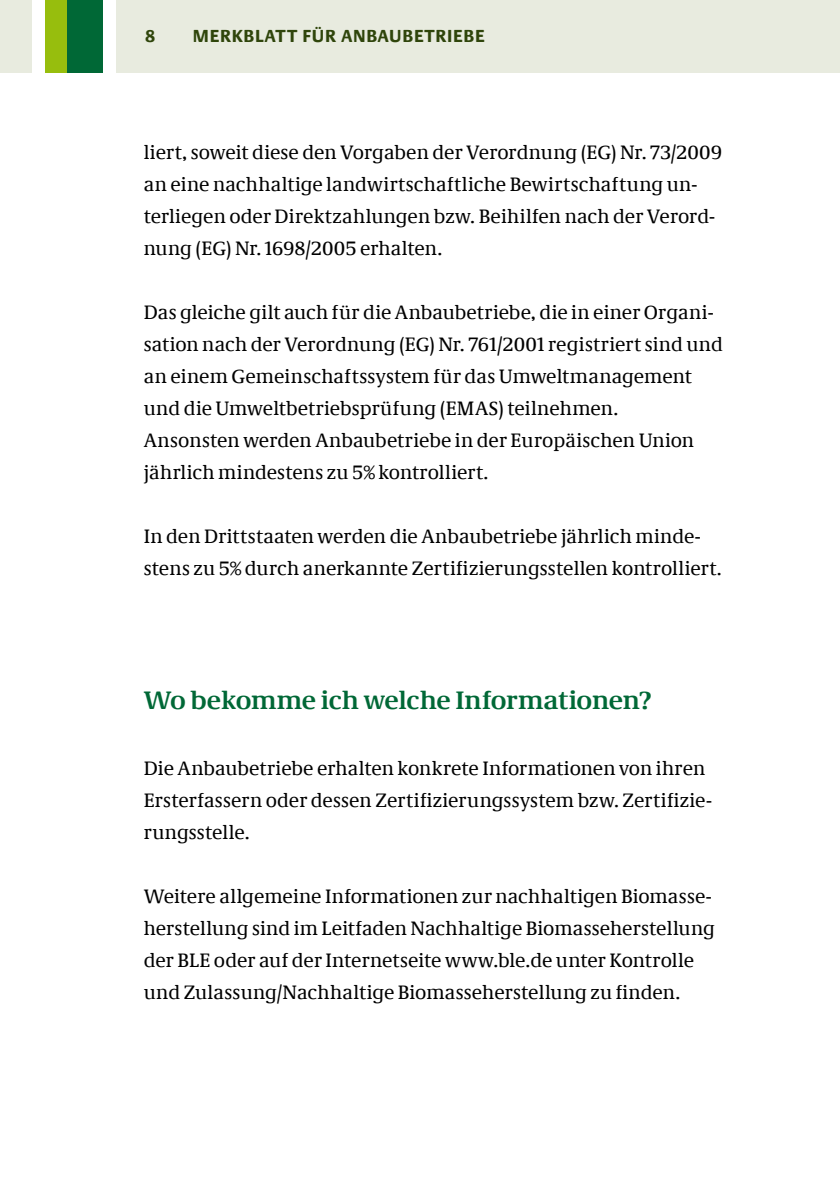
<style>
.page{position:relative;width:840px;height:1191px;background:#fff}
.page>*{position:absolute;margin:0;border:0;box-sizing:border-box;transform-origin:0 0}
.t1{font:700 26px "Neue Demos";letter-spacing:-.01em;color:#006836}
.t2{font:20px/32px "Neue Demos";letter-spacing:.005em;color:#000}
.t3{font:700 18px "Neue Praxis";letter-spacing:.04em;color:#2f450b}
</style>
<div class="page">
<div style="left:116px;top:0;width:723px;height:72px;background:#e8ebdf"></div>
<div style="left:45px;top:0;width:22px;height:72px;background:#97be0d"></div>
<div style="left:67px;top:0;width:35px;height:72px;background:#006836"></div>
<div style="left:0;top:0;width:31px;height:72px;background:#e8ebdf"></div>
<p class="t3" style="left:145px;top:25px;width:12px">8</p>
<p class="t3" style="left:193px;top:25px;width:293px">MERKBLATT FÜR ANBAUBETRIEBE</p>
<p class="t2" style="left:144px;top:136px;width:579px">liert, soweit diese den Vorgaben der Verordnung (EG) Nr. 73/2009 an eine nachhaltige landwirtschaftliche Bewirtschaftung un&shy;terliegen oder Direktzahlungen bzw. Beihilfen nach der Verord&shy;nung (EG) Nr. 1698/2005 erhalten.</p>
<p class="t2" style="left:144px;top:296px;width:580px">Das gleiche gilt auch für die Anbaubetriebe, die in einer Organi&shy;sation nach der Verordnung (EG) Nr. 761/2001 registriert sind und an einem Gemeinschaftssystem für das Umweltmanagement und die Umweltbetriebsprüfung (EMAS) teilnehmen.<br>Ansonsten werden Anbaubetriebe in der Europäischen Union jährlich mindestens zu 5% kontrolliert.</p>
<p class="t2" style="left:144px;top:520px;width:579px">In den Drittstaaten werden die Anbaubetriebe jährlich minde&shy;stens zu 5% durch anerkannte Zertifizierungsstellen kontrolliert.</p>
<h1 class="t1" style="left:144px;top:684px;width:509px">Wo bekomme ich welche Informationen?</h1>
<p class="t2" style="left:144px;top:752px;width:569px">Die Anbaubetriebe erhalten konkrete Informationen von ihren<br>Ersterfassern oder dessen Zertifizierungssystem bzw. Zertifizie&shy;rungsstelle.</p>
<p class="t2" style="left:144px;top:880px;width:572px">Weitere allgemeine Informationen zur nachhaltigen Biomasse&shy;herstellung sind im Leitfaden Nachhaltige Biomasseherstellung der BLE oder auf der Internetseite www.ble.de unter Kontrolle und Zulassung/Nachhaltige Biomasseherstellung zu finden.</p>
</div>
